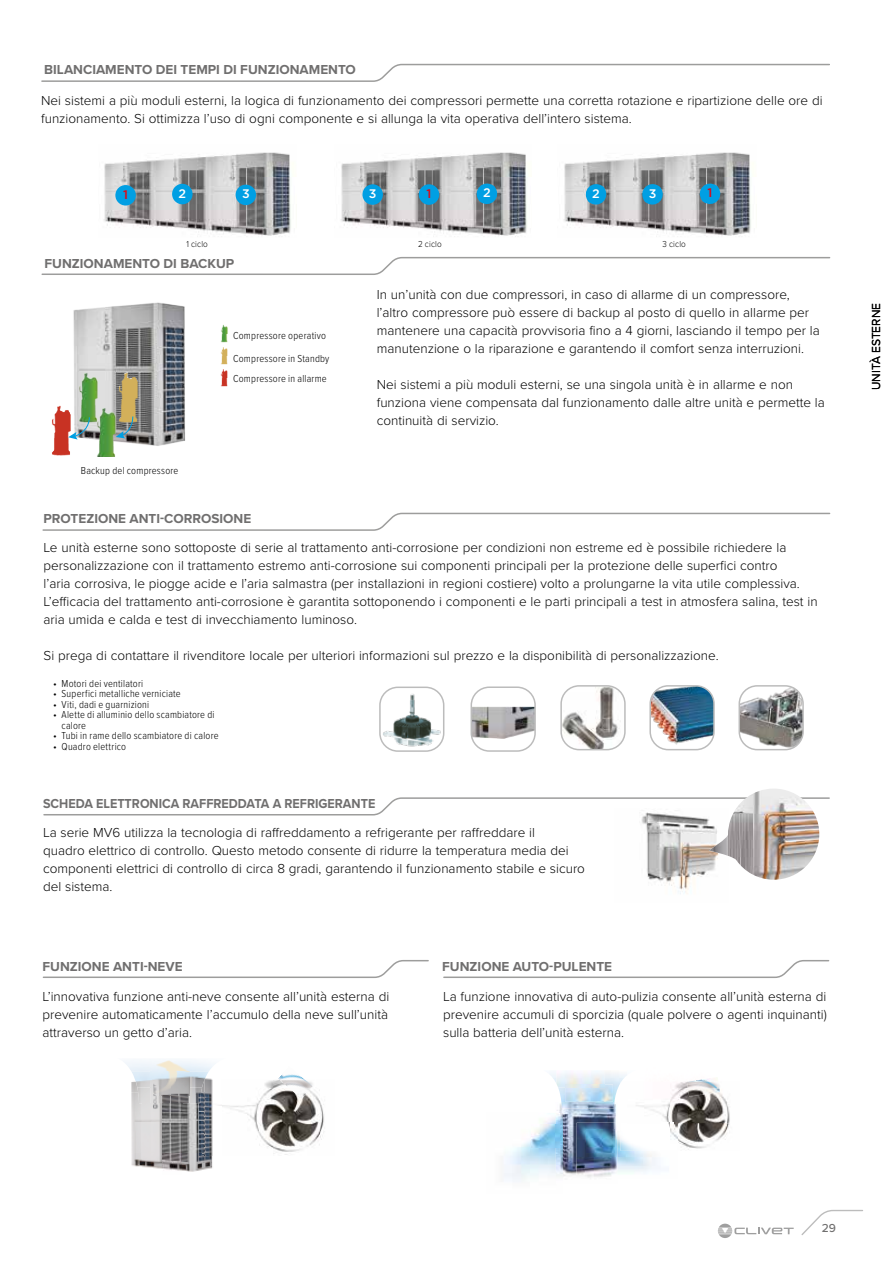
<style>
.page{position:relative;width:893px;height:1263px;background:#fff}
.page>*{position:absolute;margin:0;border:0;box-sizing:border-box;transform-origin:0 0}
.t1{font:300 13.5px/18px "Proxima Nova";color:#000}
.t2{font:700 13.5px "Proxima Nova";color:#706f6f}
.t3{font:700 13.5px "Proxima Nova";color:#706f6f;scale:.93 1}
.t4{font:500 12.45px "Gotham";color:#fff}
.t5{font:500 12.45px "Gotham";color:#e30613}
.t6{font:12px "Proxima Nova";color:#000}
.t7{font:500 12px "Proxima Nova";color:#706f6f}
.t8{font:300 10.5px/10.5px "Proxima Nova Cond";letter-spacing:.02em;color:#000}
.t9{font:300 9px "Proxima Nova";letter-spacing:.025em;color:#000;scale:.9 1}
</style>
<div class="page">
<svg style="left:801px;top:1209px;width:62px;height:26px"></svg>
<svg style="left:718px;top:1224px;width:76px;height:14px"></svg>
<svg style="left:41px;top:63px;width:789px;height:19px"></svg>
<svg style="left:41px;top:257px;width:790px;height:18px"></svg>
<svg style="left:42px;top:512px;width:789px;height:19px"></svg>
<svg style="left:43px;top:797px;width:787px;height:19px"></svg>
<img style="left:104px;top:152px;width:187px;height:84px">
<div style="left:115px;top:185px;width:21px;height:21px;background:#009fe3;border-radius:50%"></div>
<div style="left:172px;top:184px;width:21px;height:20px;background:#009fe3;border-radius:50%"></div>
<div style="left:236px;top:185px;width:20px;height:20px;background:#009fe3;border-radius:50%"></div>
<img style="left:341px;top:152px;width:186px;height:85px">
<div style="left:419px;top:184px;width:20px;height:21px;background:#009fe3;border-radius:50%"></div>
<svg style="left:471px;top:178px;width:32px;height:32px"></svg>
<div style="left:362px;top:184px;width:21px;height:21px;background:#009fe3;border-radius:50%"></div>
<img style="left:564px;top:152px;width:187px;height:84px">
<svg style="left:695px;top:178px;width:30px;height:31px"></svg>
<svg style="left:580px;top:178px;width:32px;height:32px"></svg>
<svg style="left:637px;top:178px;width:31px;height:32px"></svg>
<img style="left:73px;top:302px;width:112px;height:144px">
<img style="left:52px;top:405px;width:29px;height:51px">
<img style="left:69px;top:365px;width:80px;height:68px">
<img style="left:220px;top:325px;width:8px;height:62px">
<img style="left:88px;top:401px;width:39px;height:56px">
<svg style="left:68px;top:416px;width:22px;height:23px"></svg>
<svg style="left:116px;top:415px;width:18px;height:23px"></svg>
<img style="left:614px;top:808px;width:114px;height:86px">
<img style="left:728px;top:789px;width:91px;height:91px">
<img style="left:709px;top:834px;width:19px;height:22px">
<svg style="left:125px;top:1062px;width:4px;height:5px"></svg>
<img style="left:131px;top:1087px;width:6px;height:5px">
<img style="left:202px;top:1078px;width:11px;height:14px">
<img style="left:131px;top:1092px;width:12px;height:75px">
<img style="left:143px;top:1103px;width:39px;height:10px">
<img style="left:182px;top:1092px;width:22px;height:21px">
<img style="left:143px;top:1113px;width:61px;height:41px">
<img style="left:143px;top:1154px;width:70px;height:18px">
<img style="left:131px;top:1072px;width:20px;height:15px">
<svg style="left:151px;top:1072px;width:2px;height:15px"></svg>
<img style="left:189px;top:1072px;width:20px;height:15px">
<img style="left:137px;top:1087px;width:65px;height:16px">
<img style="left:153px;top:1061px;width:36px;height:35px">
<img style="left:204px;top:1080px;width:120px;height:75px">
<img style="left:278px;top:1074px;width:27px;height:6px">
<img style="left:279px;top:1080px;width:34px;height:8px">
<img style="left:259px;top:1088px;width:61px;height:59px">
<img style="left:290px;top:1088px;width:21px;height:11px">
<img style="left:549px;top:1073px;width:78px;height:29px">
<img style="left:621px;top:1082px;width:109px;height:68px">
<img style="left:627px;top:1082px;width:103px;height:41px">
<img style="left:557px;top:1102px;width:59px;height:74px">
<img style="left:561px;top:1102px;width:53px;height:6px">
<img style="left:670px;top:1088px;width:57px;height:55px">
<img style="left:687px;top:1078px;width:33px;height:19px">
<img style="left:556px;top:1071px;width:48px;height:16px">
<img style="left:504px;top:1116px;width:52px;height:66px">
<img style="left:556px;top:1113px;width:7px;height:63px">
<img style="left:531px;top:1124px;width:28px;height:24px">
<img style="left:565px;top:1084px;width:48px;height:18px">
<img style="left:565px;top:1084px;width:39px;height:3px">
<img style="left:577px;top:1123px;width:83px;height:55px">
<img style="left:621px;top:1123px;width:57px;height:28px">
<img style="left:627px;top:1123px;width:43px;height:1px">
<img style="left:586px;top:1130px;width:28px;height:23px">
<img style="left:382px;top:689px;width:62px;height:60px">
<div style="left:379px;top:686px;width:65px;height:66px;border:2px solid #bcbcbc;border-radius:18px"></div>
<img style="left:471px;top:706px;width:62px;height:33px">
<div style="left:471px;top:686px;width:65px;height:66px;border:2px solid #bcbcbc;border-radius:18px"></div>
<img style="left:563px;top:688px;width:60px;height:62px">
<div style="left:560px;top:685px;width:66px;height:65px;border:2px solid #bcbcbc;border-radius:18px"></div>
<img style="left:652px;top:688px;width:60px;height:62px">
<div style="left:649px;top:685px;width:66px;height:65px;border:2px solid #bcbcbc;border-radius:18px"></div>
<img style="left:741px;top:688px;width:60px;height:62px">
<div style="left:738px;top:685px;width:66px;height:65px;border:2px solid #bcbcbc;border-radius:18px"></div>
<svg style="left:443px;top:960px;width:387px;height:18px"></svg>
<svg style="left:42px;top:960px;width:387px;height:18px"></svg>
<p class="t2" style="left:44px;top:60px;width:313px">BILANCIAMENTO DEI TEMPI DI FUNZIONAMENTO</p>
<p class="t1" style="left:41px;top:91px;width:783px">Nei sistemi a più moduli esterni, la logica di funzionamento dei compressori permette una corretta rotazione e ripartizione delle ore di funzionamento. Si ottimizza l’uso di ogni componente e si allunga la vita operativa dell’intero sistema.</p>
<p class="t5" style="left:123px;top:186px;width:6px">1</p>
<p class="t4" style="left:179px;top:185px;width:9px">2</p>
<p class="t4" style="left:242px;top:186px;width:9px">3</p>
<p class="t4" style="left:369px;top:186px;width:9px">3</p>
<p class="t5" style="left:427px;top:186px;width:6px">1</p>
<p class="t4" style="left:483px;top:185px;width:9px">2</p>
<p class="t4" style="left:592px;top:185px;width:9px">2</p>
<p class="t4" style="left:649px;top:185px;width:9px">3</p>
<p class="t5" style="left:708px;top:185px;width:6px">1</p>
<p class="t9" style="left:186px;top:238px;width:25px">1 ciclo</p>
<p class="t9" style="left:418px;top:238px;width:28px">2 ciclo</p>
<p class="t9" style="left:662px;top:238px;width:27px">3 ciclo</p>
<p class="t2" style="left:45px;top:253px;width:191px">FUNZIONAMENTO DI BACKUP</p>
<p class="t8" style="left:81px;top:465px;width:99px">Backup del compressore</p>
<p class="t8" style="left:233px;top:323px;width:98px;line-height:22.8px">Compressore operativo<br>Compressore in Standby</p>
<p class="t8" style="left:233px;top:373px;width:95px">Compressore in allarme</p>
<p class="t2" style="left:44px;top:509px;width:209px">PROTEZIONE ANTI-CORROSIONE</p>
<p class="t1" style="left:377px;top:285px;width:445px">In un’unità con due compressori, in caso di allarme di un compressore, l’altro compressore può essere di backup al posto di quello in allarme per mantenere una capacità provvisoria fino a 4 giorni, lasciando il tempo per la manutenzione o la riparazione e garantendo il comfort senza interruzioni.</p>
<p class="t1" style="left:377px;top:375px;width:450px">Nei sistemi a più moduli esterni, se una singola unità è in allarme e non funziona viene compensata dal funzionamento dalle altre unità e permette la continuità di servizio.</p>
<p class="t1" style="left:44px;top:538px;width:776px">Le unità esterne sono sottoposte di serie al trattamento anti-corrosione per condizioni non estreme ed è possibile richiedere la personalizzazione con il trattamento estremo anti-corrosione sui componenti principali per la protezione delle superfici contro<br>l’aria corrosiva, le piogge acide e l’aria salmastra (per installazioni in regioni costiere) volto a prolungarne la vita utile complessiva.<br>L’efficacia del trattamento anti-corrosione è garantita sottoponendo i componenti e le parti principali a test in atmosfera salina, test in aria umida e calda e test di invecchiamento luminoso.</p>
<p class="t1" style="left:44px;top:646px;width:677px">Si prega di contattare il rivenditore locale per ulteriori informazioni sul prezzo e la disponibilità di personalizzazione.</p>
<p class="t8" style="left:53px;top:677px;width:92px">• Motori dei ventilatori</p>
<p class="t8" style="left:53px;top:688px;width:129px">• Superfici metalliche verniciate</p>
<p class="t8" style="left:53px;top:698px;width:98px">• Viti, dadi e guarnizioni</p>
<p class="t8" style="left:62px;top:709px;width:154px;text-indent:-9px">• Alette di alluminio dello scambiatore di calore</p>
<p class="t8" style="left:53px;top:730px;width:167px">• Tubi in rame dello scambiatore di calore</p>
<p class="t8" style="left:53px;top:740px;width:75px">• Quadro elettrico</p>
<p class="t3" style="left:43px;top:793px;width:359px">SCHEDA ELETTRONICA RAFFREDDATA A REFRIGERANTE</p>
<p class="t1" style="left:43px;top:823px;width:543px">La serie MV6 utilizza la tecnologia di raffreddamento a refrigerante per raffreddare il<br>quadro elettrico di controllo. Questo metodo consente di ridurre la temperatura media dei componenti elettrici di controllo di circa 8 gradi, garantendo il funzionamento stabile e sicuro del sistema.</p>
<p class="t2" style="left:43px;top:956px;width:142px">FUNZIONE ANTI-NEVE</p>
<p class="t2" style="left:442px;top:956px;width:171px">FUNZIONE AUTO-PULENTE</p>
<p class="t1" style="left:43px;top:987px;width:348px;text-align:justify">L’innovativa funzione anti-neve consente all’unità esterna di prevenire automaticamente l’accumulo della neve sull’unità attraverso un getto d’aria.</p>
<p class="t1" style="left:443px;top:987px;width:385px;text-align:justify">La funzione innovativa di auto-pulizia consente all’unità esterna di prevenire accumuli di sporcizia (quale polvere o agenti inquinanti) sulla batteria dell’unità esterna.</p>
<p class="t6" style="left:867px;top:390px;width:88px;rotate:-90deg">UNITÀ ESTERNE</p>
<p class="t7" style="left:822px;top:1219px;width:16px">29</p>
</div>
